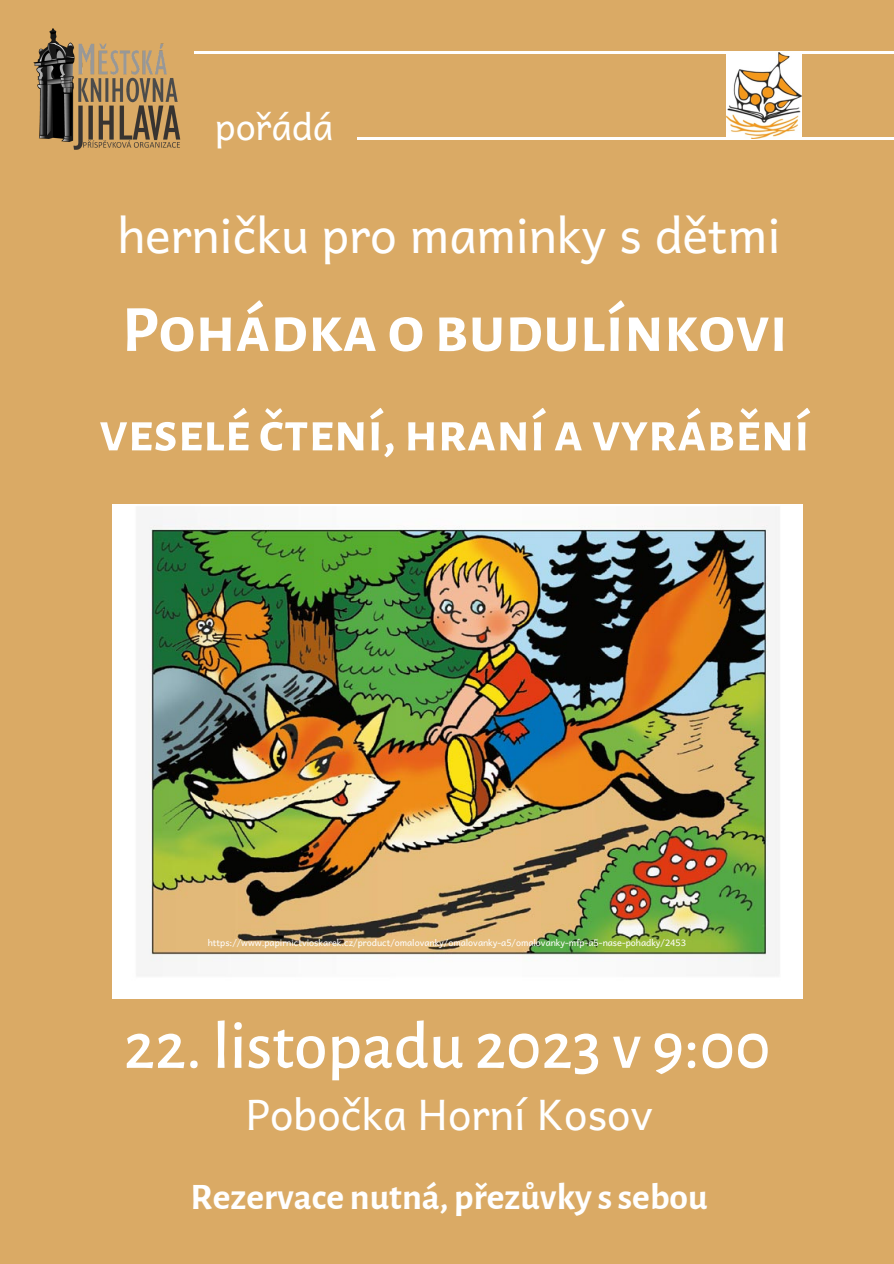
<style>
.page{position:relative;width:894px;height:1264px;background:#fff}
.page>*{position:absolute;margin:0;border:0;box-sizing:border-box;transform-origin:0 0}
.t1{font:500 67.5px "Alegreya Sans";color:#fff}
.t2{font:700 66px "Alegreya Sans SC";color:#fff}
.t3{font:700 55.5px "Alegreya Sans SC";color:#fff}
.t4{font:48px "Andika";color:#fff}
.t5{font:42px "Andika";color:#fff}
.t6{font:700 37.5px "Alegreya Sans";color:#fff}
.t7{font:36px "Andika";color:#fff}
.t8{font:9px "Andika";color:#fff}
</style>
<div class="page">
<div style="left:0;top:0;width:893px;height:1263px;background:#daaa65"></div>
<hr style="left:194px;top:52px;width:699px;height:2px;background:#fff">
<hr style="left:357px;top:138px;width:536px;height:2px;background:#fff">
<img style="left:726px;top:53px;width:75px;height:85px">
<img style="left:33px;top:28px;width:148px;height:122px">
<img style="left:112px;top:504px;width:689px;height:494px">
<p class="t7" style="left:215px;top:96px;width:119px">pořádá</p>
<p class="t4" style="left:118px;top:194px;width:664px">herničku pro maminky s dětmi</p>
<p class="t2" style="left:122px;top:298px;width:667px">Pohádka o budulínkovi</p>
<p class="t3" style="left:99px;top:406px;width:712px">veselé čtení,hraní a vyrábění</p>
<p class="t8" style="left:208px;top:934px;width:479px">https://www.papirnictvioskarek.cz/product/omalovanky/omalovanky-a5/omalovanky-mfp-a5-nase-pohadky/2453</p>
<p class="t1" style="left:124px;top:1013px;width:648px">22. listopadu 2023 v 9:00</p>
<p class="t5" style="left:245px;top:1078px;width:408px">Pobočka Horní Kosov</p>
<p class="t6" style="left:190px;top:1178px;width:518px">Rezervace nutná, přezůvky ssebou</p>
</div>
